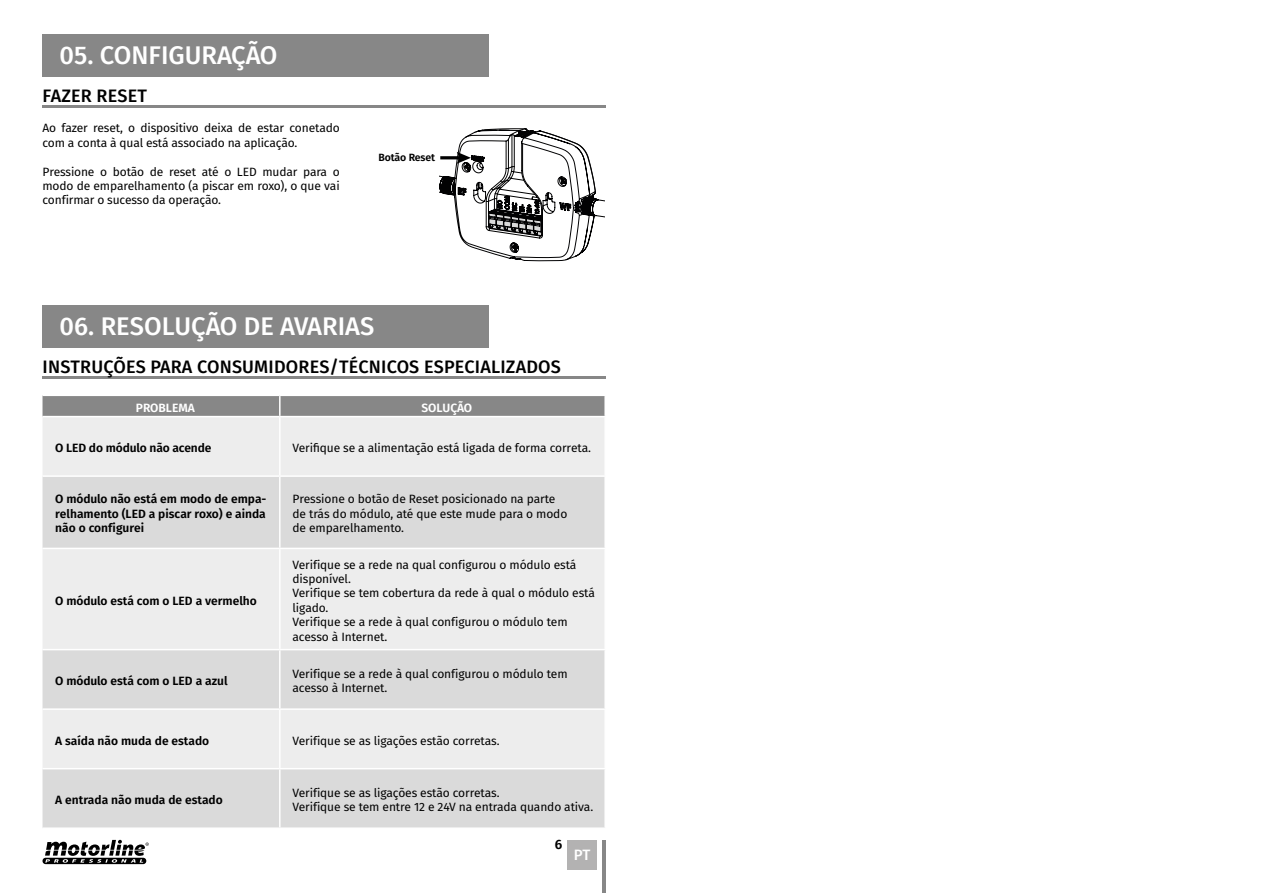
<style>
.page{position:relative;width:1263px;height:893px;background:#fff}
.page>*{position:absolute;margin:0;border:0;box-sizing:border-box;transform-origin:0 0}
.t1{font:500 25.5px "Fira Sans";color:#fff}
.t2{font:500 18px "Fira Sans";letter-spacing:.01em;color:#000}
.t3{font:500 15px "Fira Sans";color:#fff}
.t4{font:600 13.5px "Fira Sans";color:#000}
.t5{font:12px/14.4px "Fira Sans";letter-spacing:-.01em;color:#000}
.t6{font:600 12px/14.4px "Fira Sans";color:#000;text-align:justify}
.t7{font:600 12px "Fira Sans";color:#fff}
.t8{font:600 10.5px "Fira Sans";letter-spacing:-.015em;color:#000}
</style>
<div class="page">
<div style="left:43px;top:34px;width:446px;height:43px;background:#878787"></div>
<hr style="left:43px;top:105px;width:563px;height:3px;background:#878787">
<div style="left:567px;top:840px;width:30px;height:29px;background:#b3b2b2"></div>
<hr style="left:603px;top:840px;width:3px;height:53px;background:#878787">
<svg style="left:440px;top:128px;width:164px;height:134px"></svg>
<div style="left:43px;top:305px;width:446px;height:42px;background:#878787"></div>
<hr style="left:43px;top:376px;width:563px;height:3px;background:#878787">
<svg style="left:43px;top:840px;width:106px;height:24px"></svg>
<svg style="left:43px;top:396px;width:561px;height:20px"></svg>
<div style="left:43px;top:417px;width:561px;height:58px;background:#ededed"></div>
<svg style="left:43px;top:477px;width:561px;height:350px;fill:#dadada"></svg>
<div style="left:43px;top:549px;width:561px;height:100px;background:#ededed"></div>
<hr style="left:279px;top:396px;width:2px;height:20px;background:#fff">
<hr style="left:279px;top:417px;width:2px;height:58px;background:#fff">
<hr style="left:279px;top:477px;width:2px;height:71px;background:#fff">
<hr style="left:279px;top:549px;width:2px;height:100px;background:#fff">
<hr style="left:279px;top:650px;width:2px;height:58px;background:#fff">
<hr style="left:279px;top:710px;width:2px;height:58px;background:#fff">
<hr style="left:279px;top:769px;width:2px;height:58px;background:#fff">
<hr style="left:43px;top:548px;width:237px;height:1px;background:#fff">
<hr style="left:280px;top:548px;width:326px;height:1px;background:#fff">
<hr style="left:43px;top:649px;width:237px;height:1px;background:#fff">
<hr style="left:280px;top:649px;width:326px;height:1px;background:#fff">
<hr style="left:43px;top:708px;width:237px;height:2px;background:#fff">
<hr style="left:280px;top:708px;width:326px;height:2px;background:#fff">
<hr style="left:43px;top:768px;width:237px;height:1px;background:#fff">
<hr style="left:280px;top:768px;width:326px;height:1px;background:#fff">
<h1 class="t1" style="left:60px;top:35px;width:219px">05. CONFIGURAÇÃO</h1>
<h2 class="t2" style="left:43px;top:81px;width:106px">FAZER RESET</h2>
<p class="t5" style="left:43px;top:121px;width:299px">Ao fazer reset, o dispositivo deixa de estar conetado com a conta à qual está associado na aplicação.</p>
<p class="t5" style="left:43px;top:164px;width:299px;text-align:justify">Pressione o botão de reset até o LED mudar para o modo de emparelhamento (a piscar em roxo), o que vai confirmar o sucesso da operação.</p>
<p class="t8" style="left:378px;top:148px;width:58px">Botão Reset</p>
<h1 class="t1" style="left:60px;top:306px;width:316px">06. RESOLUÇÃO DE AVARIAS</h1>
<h2 class="t2" style="left:43px;top:352px;width:520px">INSTRUÇÕES PARA CONSUMIDORES/TÉCNICOS ESPECIALIZADOS</h2>
<p class="t7" style="left:136px;top:397px;width:61px">PROBLEMA</p>
<p class="t7" style="left:421px;top:397px;width:52px">SOLUÇÃO</p>
<p class="t6" style="left:55px;top:440px;width:158px">O LED do módulo não acende</p>
<p class="t5" style="left:293px;top:440px;width:300px">Verifique se a alimentação está ligada de forma correta.</p>
<p class="t6" style="left:55px;top:491px;width:213px">O módulo não está em modo de empa&shy;relhamento (LED a piscar roxo) e ainda não o configurei</p>
<p class="t5" style="left:293px;top:492px;width:276px">Pressione o botão de Reset posicionado na parte de trás do módulo, até que este mude para o modo de emparelhamento.</p>
<p class="t6" style="left:55px;top:592px;width:203px">O módulo está com o LED a vermelho</p>
<p class="t5" style="left:293px;top:557px;width:304px">Verifique se a rede na qual configurou o módulo está disponível.<br>Verifique se tem cobertura da rede à qual o módulo está ligado.<br>Verifique se a rede à qual configurou o módulo tem acesso à Internet.</p>
<p class="t6" style="left:55px;top:673px;width:174px">O módulo está com o LED a azul</p>
<p class="t5" style="left:293px;top:666px;width:277px">Verifique se a rede à qual configurou o módulo tem acesso à Internet.</p>
<p class="t6" style="left:55px;top:732px;width:155px">A saída não muda de estado</p>
<p class="t5" style="left:293px;top:733px;width:208px">Verifique se as ligações estão corretas.</p>
<p class="t6" style="left:55px;top:792px;width:169px">A entrada não muda de estado</p>
<p class="t5" style="left:293px;top:785px;width:302px">Verifique se as ligações estão corretas.<br>Verifique se tem entre 12 e 24V na entrada quando ativa.</p>
<p class="t4" style="left:555px;top:833px;width:9px">6</p>
<p class="t3" style="left:574px;top:842px;width:18px">PT</p>
</div>
